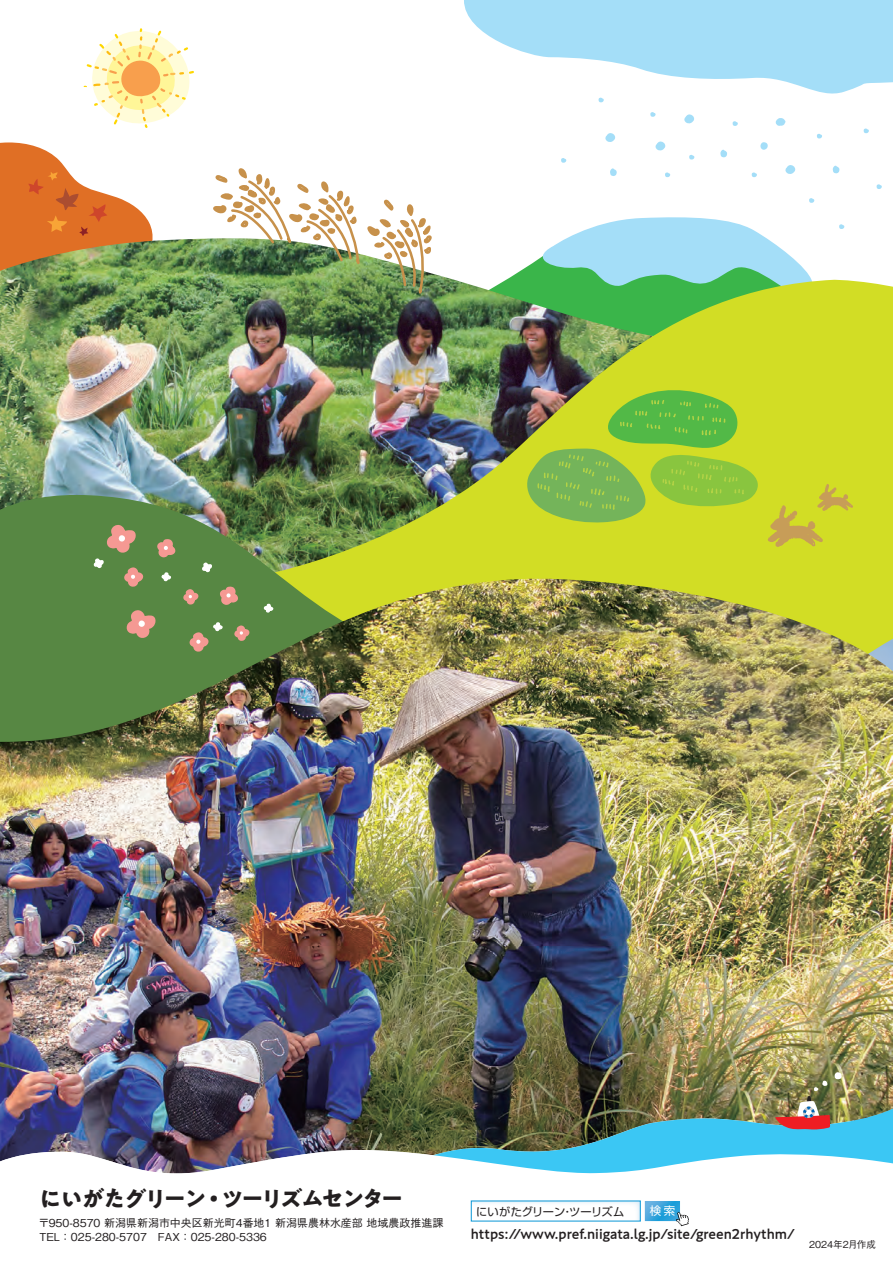
<style>
.page{position:relative;width:893px;height:1263px;background:#fff}
.page>*{position:absolute;margin:0;border:0;box-sizing:border-box;transform-origin:0 0}
.t1{font:700 22.2px "PA1 Gothic Std N";letter-spacing:-.095em;color:#231f20}
.t2{font:500 13.95px "PA1 Gothic Std N";color:#231f20}
.t3{font:11.4px "Shin Go Pr 6";color:#fff}
.t4{font:11.25px "Shin Go Pr 6";letter-spacing:.01em;color:#231f20}
.t5{font:500 10.95px/13.5px "Gothic BBB Pr 6";color:#231f20}
.t6{font:500 9.6px "Gothic BBB Pr 6";color:#231f20}
</style>
<div class="page">
<svg style="left:567px;top:217px;width:245px;height:63px"></svg>
<img style="left:0;top:238px;width:659px;height:236px">
<img style="left:246px;top:280px;width:647px;height:299px">
<img style="left:0;top:474px;width:534px;height:105px">
<img style="left:0;top:579px;width:893px;height:524px">
<svg style="left:0;top:142px;width:155px;height:178px"></svg>
<img style="left:0;top:1103px;width:893px;height:46px">
<svg style="left:160px;top:569px;width:12px;height:13px"></svg>
<svg style="left:154px;top:535px;width:25px;height:25px"></svg>
<svg style="left:181px;top:587px;width:19px;height:21px"></svg>
<svg style="left:92px;top:525px;width:53px;height:66px;background:#7c8e59"></svg>
<svg style="left:123px;top:610px;width:36px;height:31px"></svg>
<svg style="left:263px;top:600px;width:11px;height:14px"></svg>
<svg style="left:201px;top:553px;width:12px;height:20px"></svg>
<svg style="left:216px;top:583px;width:26px;height:25px"></svg>
<svg style="left:232px;top:623px;width:19px;height:21px"></svg>
<svg style="left:186px;top:619px;width:38px;height:36px"></svg>
<svg style="left:785px;top:165px;width:11px;height:9px"></svg>
<svg style="left:684px;top:114px;width:10px;height:10px"></svg>
<svg style="left:605px;top:133px;width:11px;height:9px"></svg>
<svg style="left:655px;top:141px;width:11px;height:10px"></svg>
<svg style="left:839px;top:224px;width:5px;height:5px"></svg>
<svg style="left:877px;top:184px;width:5px;height:5px"></svg>
<svg style="left:650px;top:112px;width:6px;height:5px"></svg>
<svg style="left:809px;top:198px;width:5px;height:5px"></svg>
<svg style="left:752px;top:172px;width:5px;height:5px"></svg>
<svg style="left:665px;top:172px;width:5px;height:5px"></svg>
<svg style="left:561px;top:158px;width:5px;height:5px"></svg>
<svg style="left:864px;top:128px;width:5px;height:5px"></svg>
<svg style="left:733px;top:121px;width:5px;height:5px"></svg>
<svg style="left:464px;top:0;width:429px;height:102px"></svg>
<svg style="left:689px;top:155px;width:5px;height:4px"></svg>
<svg style="left:817px;top:134px;width:5px;height:4px"></svg>
<svg style="left:776px;top:118px;width:10px;height:8px"></svg>
<svg style="left:760px;top:142px;width:8px;height:8px"></svg>
<svg style="left:720px;top:150px;width:7px;height:7px"></svg>
<svg style="left:610px;top:168px;width:7px;height:8px"></svg>
<svg style="left:832px;top:166px;width:7px;height:7px"></svg>
<svg style="left:213px;top:168px;width:221px;height:150px"></svg>
<svg style="left:526px;top:386px;width:232px;height:137px;background:#9ac53d"></svg>
<svg style="left:768px;top:484px;width:85px;height:63px;background:#cfcc32"></svg>
<svg style="left:0;top:1149px;width:893px;height:78px"></svg>
<img style="left:473px;top:1202px;width:166px;height:17px">
<svg style="left:645px;top:1201px;width:44px;height:25px"></svg>
<img style="left:775px;top:1072px;width:67px;height:58px">
<svg style="left:83px;top:28px;width:111px;height:100px"></svg>
<h1 class="t1" style="left:39px;top:1184px;width:366px">にいがたグリーン・ツーリズムセンター</h1>
<p class="t5" style="left:39px;top:1215px;width:417px">〒950-8570 新潟県新潟市中央区新光町4番地1 新潟県農林水産部 地域農政推進課　<br>TEL：025-280-5707　FAX：025-280-5336</p>
<p class="t2" style="left:471px;top:1226px;width:326px">https://www.pref.niigata.lg.jp/site/green2rhythm/</p>
<p class="t4" style="left:476px;top:1202px;width:149px">にいがたグリーン・ツーリズム</p>
<p class="t3" style="left:650px;top:1201px;width:27px">検 索</p>
<p class="t6" style="left:809px;top:1237px;width:68px">2024年2月作成</p>
</div>
